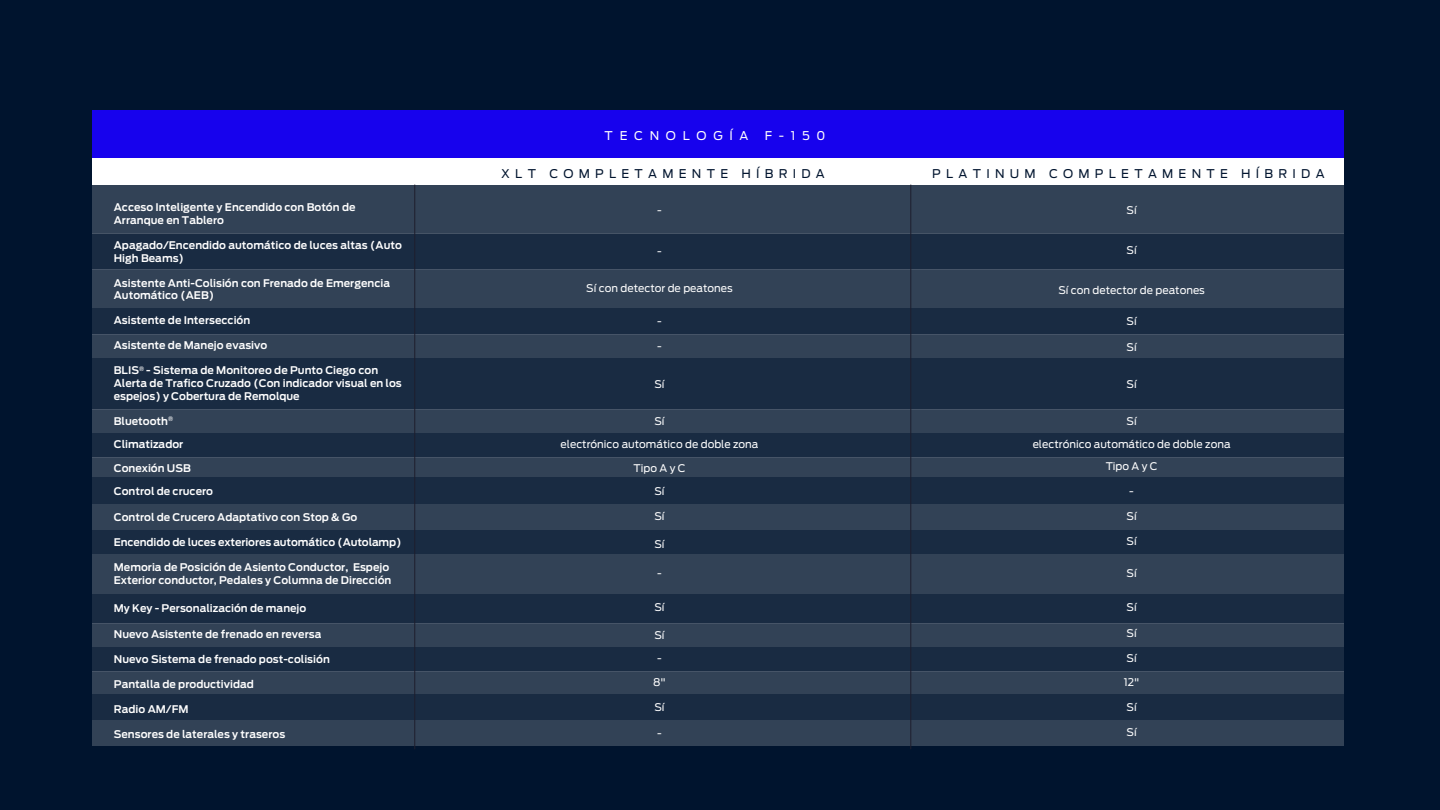
<style>
.page{position:relative;width:1440px;height:810px;background:#00142e}
.page>*{position:absolute;margin:0;border:0;box-sizing:border-box;transform-origin:0 0}
.t1{font:12px "Ford Antenna";letter-spacing:.44em;color:#00142e}
.t2{font:12px "Ford Antenna";letter-spacing:.56em;color:#fff}
.t3{font:600 10.5px/12.9px "Ford Antenna";color:#fff}
.t4{font:10.5px/21.9px "Ford Antenna";color:#fff;text-align:center}
</style>
<div class="page">
<div style="left:93px;top:358px;width:1251px;height:52px;background:#192b42"></div>
<div style="left:93px;top:185px;width:1251px;height:48px;background:#324256"></div>
<div style="left:93px;top:158px;width:1251px;height:27px;background:#fff"></div>
<div style="left:93px;top:111px;width:1251px;height:47px;background:#1702ed"></div>
<div style="left:93px;top:233px;width:1251px;height:37px;background:#192b42"></div>
<div style="left:93px;top:270px;width:1251px;height:38px;background:#324256"></div>
<div style="left:93px;top:308px;width:1251px;height:27px;background:#192b42"></div>
<div style="left:93px;top:335px;width:1251px;height:23px;background:#324256"></div>
<div style="left:93px;top:410px;width:1251px;height:23px;background:#324256"></div>
<div style="left:93px;top:433px;width:1251px;height:24px;background:#192b42"></div>
<div style="left:93px;top:457px;width:1251px;height:20px;background:#324256"></div>
<div style="left:93px;top:477px;width:1251px;height:27px;background:#192b42"></div>
<div style="left:93px;top:504px;width:1251px;height:26px;background:#324256"></div>
<div style="left:93px;top:530px;width:1251px;height:24px;background:#192b42"></div>
<div style="left:93px;top:554px;width:1251px;height:40px;background:#324256"></div>
<div style="left:93px;top:594px;width:1251px;height:30px;background:#192b42"></div>
<div style="left:93px;top:624px;width:1251px;height:23px;background:#324256"></div>
<div style="left:93px;top:647px;width:1251px;height:24px;background:#192b42"></div>
<div style="left:93px;top:671px;width:1251px;height:23px;background:#324256"></div>
<div style="left:93px;top:694px;width:1251px;height:26px;background:#192b42"></div>
<div style="left:93px;top:720px;width:1251px;height:26px;background:#324256"></div>
<hr style="left:414px;top:185px;width:1px;height:564px;background:#1e1e2d">
<hr style="left:910px;top:185px;width:1px;height:564px;background:#1e1e2d">
<p class="t3" style="left:114px;top:200px;width:243px">Acceso Inteligente y Encendido con Botón de<br>Arranque en Tablero</p>
<p class="t3" style="left:114px;top:237px;width:290px">Apagado/Encendido automático de luces altas (Auto<br>High Beams)</p>
<p class="t3" style="left:114px;top:275px;width:278px">Asistente Anti-Colisión con Frenado de Emergencia<br>Automático (AEB)</p>
<p class="t3" style="left:114px;top:313px;width:138px">Asistente de Intersección</p>
<p class="t3" style="left:114px;top:338px;width:155px">Asistente de Manejo evasivo</p>
<p class="t3" style="left:114px;top:363px;width:290px">BLIS<sup>®</sup> - Sistema de Monitoreo de Punto Ciego con<br>Alerta de Trafico Cruzado (Con indicador visual en los espejos) y Cobertura de Remolque</p>
<p class="t3" style="left:114px;top:413px;width:61px">Bluetooth<sup>®</sup></p>
<p class="t3" style="left:114px;top:437px;width:71px">Climatizador</p>
<p class="t3" style="left:114px;top:460px;width:79px">Conexión USB</p>
<p class="t3" style="left:114px;top:484px;width:101px">Control de crucero</p>
<p class="t3" style="left:114px;top:510px;width:245px">Control de Crucero Adaptativo con Stop &amp; Go</p>
<p class="t3" style="left:114px;top:535px;width:289px">Encendido de luces exteriores automático (Autolamp)</p>
<p class="t3" style="left:114px;top:560px;width:279px">Memoria de Posición de Asiento Conductor, Espejo<br>Exterior conductor, Pedales y Columna de Dirección</p>
<p class="t3" style="left:114px;top:600px;width:194px">My Key - Personalización de manejo</p>
<p class="t3" style="left:114px;top:627px;width:209px">Nuevo Asistente de frenado en reversa</p>
<p class="t3" style="left:114px;top:652px;width:218px">Nuevo Sistema de frenado post-colisión</p>
<p class="t3" style="left:114px;top:677px;width:142px">Pantalla de productividad</p>
<p class="t3" style="left:114px;top:702px;width:76px">Radio AM/FM</p>
<p class="t3" style="left:114px;top:726px;width:173px">Sensores de laterales y traseros</p>
<p class="t2" style="left:605px;top:126px;width:145px">TECNOLOGÍA</p>
<p class="t2" style="left:765px;top:126px;width:62px">F-150</p>
<p class="t1" style="left:501px;top:163px;width:325px">XLT COMPLETAMENTE HÍBRIDA</p>
<p class="t1" style="left:932px;top:163px;width:394px">PLATINUM COMPLETAMENTE HÍBRIDA</p>
<p class="t4" style="left:657px;top:198px;width:6px">-</p>
<p class="t4" style="left:657px;top:239px;width:6px">-</p>
<p class="t4" style="left:586px;top:276px;width:148px">Sí con detector de peatones</p>
<p class="t4" style="left:657px;top:309px;width:6px">-</p>
<p class="t4" style="left:657px;top:334px;width:6px">-</p>
<p class="t4" style="left:654px;top:372px;width:12px">Sí</p>
<p class="t4" style="left:654px;top:409px;width:12px">Sí</p>
<p class="t4" style="left:561px;top:432px;width:199px">electrónico automático de doble zona</p>
<p class="t4" style="left:634px;top:456px;width:53px">Tipo A y C</p>
<p class="t4" style="left:654px;top:479px;width:12px">Sí</p>
<p class="t4" style="left:654px;top:504px;width:12px">Sí</p>
<p class="t4" style="left:654px;top:532px;width:12px">Sí</p>
<p class="t4" style="left:657px;top:561px;width:6px">-</p>
<p class="t4" style="left:654px;top:595px;width:12px">Sí</p>
<p class="t4" style="left:654px;top:623px;width:12px">Sí</p>
<p class="t4" style="left:657px;top:646px;width:6px">-</p>
<p class="t4" style="left:653px;top:670px;width:14px">8"</p>
<p class="t4" style="left:654px;top:695px;width:12px">Sí</p>
<p class="t4" style="left:657px;top:721px;width:6px">-</p>
<p class="t4" style="left:1127px;top:198px;width:12px">Sí</p>
<p class="t4" style="left:1127px;top:238px;width:12px">Sí</p>
<p class="t4" style="left:1058px;top:278px;width:148px">Sí con detector de peatones</p>
<p class="t4" style="left:1127px;top:309px;width:12px">Sí</p>
<p class="t4" style="left:1127px;top:335px;width:12px">Sí</p>
<p class="t4" style="left:1127px;top:372px;width:12px">Sí</p>
<p class="t4" style="left:1127px;top:409px;width:12px">Sí</p>
<p class="t4" style="left:1033px;top:432px;width:199px">electrónico automático de doble zona<br>Tipo A y C</p>
<p class="t4" style="left:1129px;top:479px;width:6px">-</p>
<p class="t4" style="left:1127px;top:504px;width:12px">Sí</p>
<p class="t4" style="left:1127px;top:529px;width:12px">Sí</p>
<p class="t4" style="left:1127px;top:561px;width:12px">Sí</p>
<p class="t4" style="left:1127px;top:595px;width:12px">Sí</p>
<p class="t4" style="left:1127px;top:622px;width:12px">Sí</p>
<p class="t4" style="left:1127px;top:646px;width:12px">Sí</p>
<p class="t4" style="left:1124px;top:670px;width:17px">12"</p>
<p class="t4" style="left:1127px;top:695px;width:12px">Sí</p>
<p class="t4" style="left:1127px;top:720px;width:12px">Sí</p>
</div>
